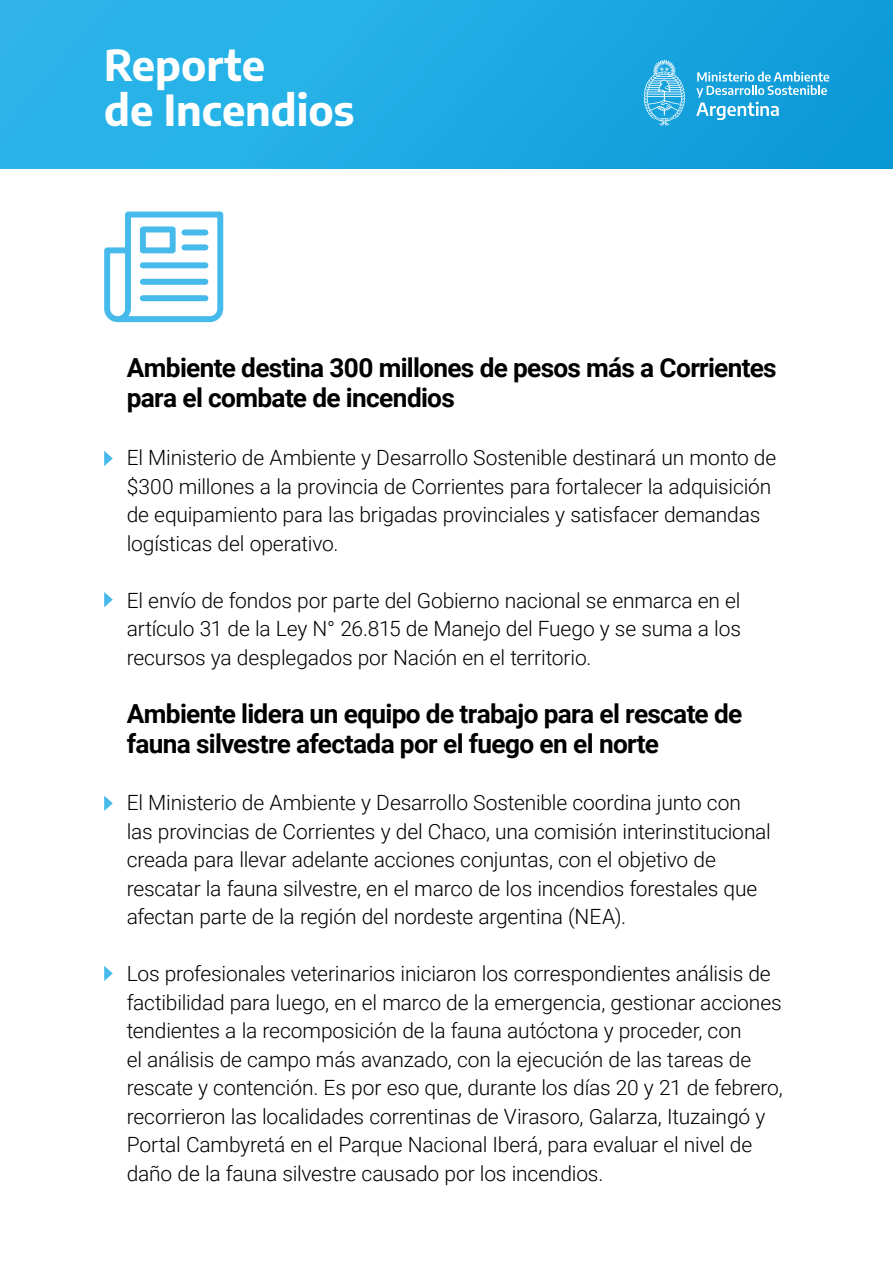
<style>
.page{position:relative;width:893px;height:1263px;background:#fff}
.page>*{position:absolute;margin:0;border:0;box-sizing:border-box;transform-origin:0 0}
.t1{font:700 42px/44.4px "Encode Sans";color:#fff}
.t2{font:700 26.25px/30px "Roboto";letter-spacing:-.025em;color:#000}
.t3{font:300 21px/28.5px "Roboto";letter-spacing:-.01em;color:#000}
</style>
<div class="page">
<div style="left:0;top:0;width:893px;height:169px;background:linear-gradient(to right,#2fb9ec,#0e9bd8)"></div>
<svg style="left:696px;top:72px;width:133px;height:48px;background:#45b2e1"></svg>
<svg style="left:644px;top:60px;width:41px;height:66px;background:#50b9e5"></svg>
<svg style="left:104px;top:212px;width:119px;height:110px"></svg>
<svg style="left:104px;top:451px;width:9px;height:15px"></svg>
<svg style="left:104px;top:592px;width:9px;height:15px"></svg>
<svg style="left:104px;top:796px;width:9px;height:15px"></svg>
<svg style="left:104px;top:966px;width:9px;height:15px"></svg>
<h1 class="t1" style="left:104px;top:41px;width:252px">Reporte<br>de Incendios</h1>
<p class="t2" style="left:127px;top:351px;width:652px">Ambiente destina 300 millones de pesos más a Corrientes para el combate de incendios</p>
<p class="t3" style="left:127px;top:443px;width:651px">El Ministerio de Ambiente y Desarrollo Sostenible destinará un monto de $300 millones a la provincia de Corrientes para fortalecer la adquisición de equipamiento para las brigadas provinciales y satisfacer demandas logísticas del operativo.</p>
<p class="t3" style="left:127px;top:585px;width:616px;text-align:justify">El envío de fondos por parte del Gobierno nacional se enmarca en el artículo 31 de la Ley N° 26.815 de Manejo del Fuego y se suma a los recursos ya desplegados por Nación en el territorio.</p>
<p class="t2" style="left:127px;top:698px;width:617px">Ambiente lidera un equipo de trabajo para el rescate de fauna silvestre afectada por el fuego en el norte</p>
<p class="t3" style="left:127px;top:788px;width:646px">El Ministerio de Ambiente y Desarrollo Sostenible coordina junto con las provincias de Corrientes y del Chaco, una comisión interinstitucional creada para llevar adelante acciones conjuntas, con el objetivo de rescatar la fauna silvestre, en el marco de los incendios forestales que afectan parte de la región del nordeste argentina (NEA).</p>
<p class="t3" style="left:127px;top:959px;width:657px">Los profesionales veterinarios iniciaron los correspondientes análisis de factibilidad para luego, en el marco de la emergencia, gestionar acciones tendientes a la recomposición de la fauna autóctona y proceder, con<br>el análisis de campo más avanzado, con la ejecución de las tareas de rescate y contención. Es por eso que, durante los días 20 y 21 de febrero, recorrieron las localidades correntinas de Virasoro, Galarza, Ituzaingó y Portal Cambyretá en el Parque Nacional Iberá, para evaluar el nivel de daño de la fauna silvestre causado por los incendios.</p>
</div>
